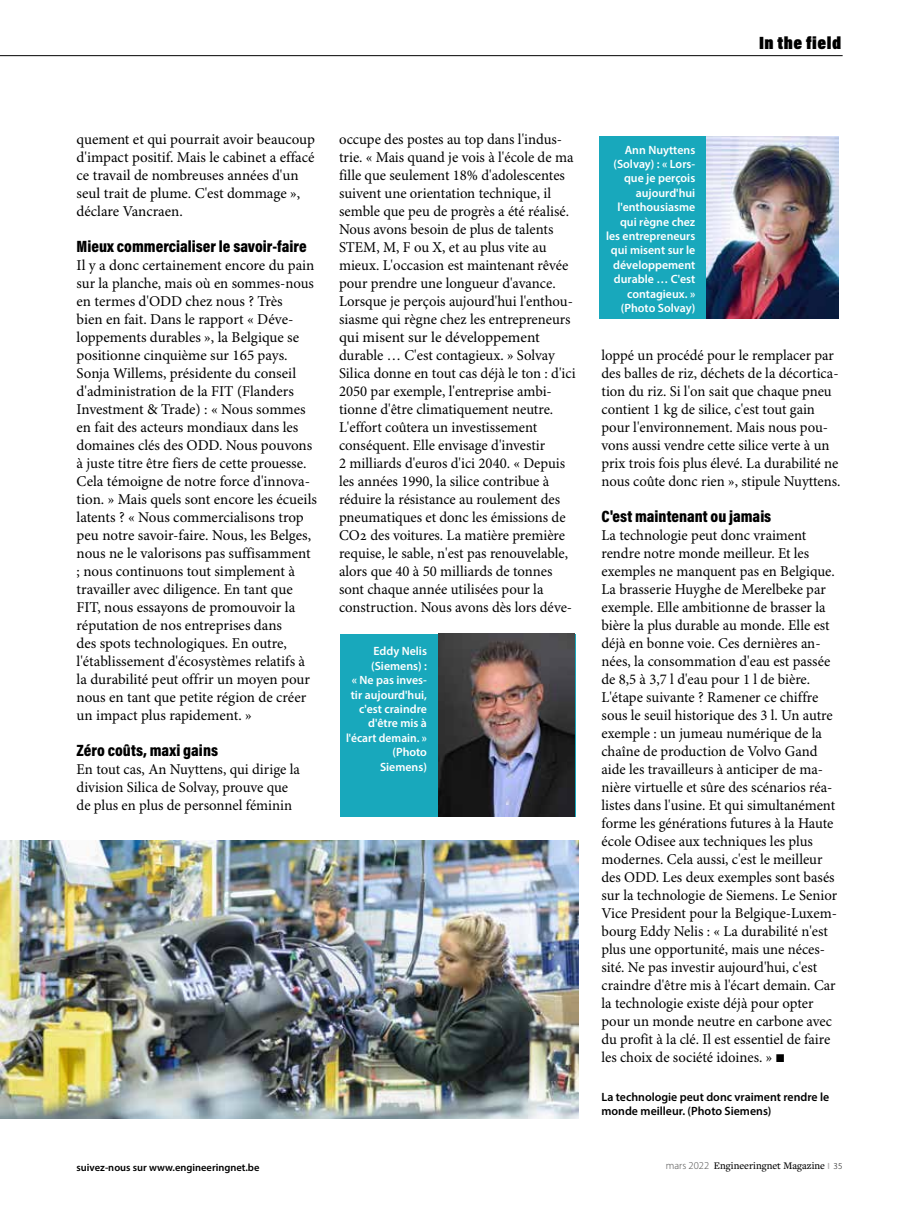
<style>
.page{position:relative;width:915px;height:1212px;background:#fff}
.page>*{position:absolute;margin:0;border:0;box-sizing:border-box;transform-origin:0 0}
.t1{font:900 18px "Acumin Pro Cond";letter-spacing:.03em;color:#000}
.t2{font:900 16.5px "Acumin Pro Cond";color:#000}
.t3{font:15px/18px "Minion Pro";color:#000}
.t4{font:600 12px/14.4px "Myriad Pro";color:#fff;text-align:right}
.t5{font:600 12px/14.4px "Myriad Pro";color:#000}
.t6{font:600 10.5px "Myriad Pro";color:#000}
.t7{font:500 10.5px "Freight Text Pro";color:#000}
.s1{font-family:"Menlo";font-weight:700}
.s2{font-family:"Myriad Pro";font-weight:300;color:#4a4a49}
.s3{font-family:"Myriad Pro";font-weight:600;font-size:9px;color:#b3b2b2}
.s4{font-family:"Myriad Pro";font-weight:300;font-size:9px}
</style>
<div class="page">
<hr style="left:0;top:55px;width:842px;height:1px;background:#000">
<img style="left:0;top:841px;width:578px;height:277px">
<div style="left:340px;top:634px;width:235px;height:182px;background:#18a8bc"></div>
<img style="left:438px;top:634px;width:136px;height:182px">
<div style="left:599px;top:136px;width:235px;height:183px;background:#18a8bc"></div>
<img style="left:706px;top:136px;width:132px;height:183px">
<p class="t1" style="left:758px;top:31px;width:84px">In the field</p>
<p class="t3" style="left:77px;top:131px;width:240px">quement et qui pourrait avoir beaucoup d'impact positif. Mais le cabinet a effacé ce travail de nombreuses années d'un seul trait de plume. C'est dommage », déclare Vancraen.</p>
<p class="t2" style="left:77px;top:236px;width:231px">Mieux commercialiser le savoir-faire</p>
<p class="t3" style="left:77px;top:257px;width:242px">Il y a donc certainement encore du pain sur la planche, mais où en sommes-nous en termes d'ODD chez nous ? Très<br>bien en fait. Dans le rapport « Déve&shy;loppements durables », la Belgique se positionne cinquième sur 165 pays.<br>Sonja Willems, présidente du conseil d'administration de la FIT (Flanders Investment &amp; Trade) : « Nous sommes en fait des acteurs mondiaux dans les domaines clés des ODD. Nous pouvons à juste titre être fiers de cette prouesse.<br>Cela témoigne de notre force d'innova&shy;tion. » Mais quels sont encore les écueils latents ? « Nous commercialisons trop peu notre savoir-faire. Nous, les Belges, nous ne le valorisons pas suffisamment ; nous continuons tout simplement à travailler avec diligence. En tant que FIT, nous essayons de promouvoir la réputation de nos entreprises dans<br>des spots technologiques. En outre, l'établissement d'écosystèmes relatifs à la durabilité peut offrir un moyen pour nous en tant que petite région de créer un impact plus rapidement. »</p>
<p class="t2" style="left:77px;top:740px;width:143px">Zéro coûts, maxi gains</p>
<p class="t3" style="left:77px;top:761px;width:225px">En tout cas, An Nuyttens, qui dirige la division Silica de Solvay, prouve que de plus en plus de personnel féminin</p>
<p class="t3" style="left:339px;top:131px;width:238px">occupe des postes au top dans l'indus&shy;trie. « Mais quand je vois à l'école de ma fille que seulement 18% d'adolescentes suivent une orientation technique, il semble que peu de progrès a été réalisé.<br>Nous avons besoin de plus de talents STEM, M, F ou X, et au plus vite au mieux. L'occasion est maintenant rêvée pour prendre une longueur d'avance.<br>Lorsque je perçois aujourd'hui l'enthou&shy;siasme qui règne chez les entrepreneurs qui misent sur le développement durable … C'est contagieux. » Solvay Silica donne en tout cas déjà le ton : d'ici 2050 par exemple, l'entreprise ambi&shy;tionne d'être climatiquement neutre.<br>L'effort coûtera un investissement conséquent. Elle envisage d'investir<br>2 milliards d'euros d'ici 2040. « Depuis les années 1990, la silice contribue à réduire la résistance au roulement des pneumatiques et donc les émissions de CO2 des voitures. La matière première requise, le sable, n'est pas renouvelable, alors que 40 à 50 milliards de tonnes sont chaque année utilisées pour la construction. Nous avons dès lors déve-</p>
<p class="t4" style="left:346px;top:644px;width:82px">Eddy Nelis (Siemens) :<br>« Ne pas inves&shy;tir aujourd'hui, c'est craindre d'être mis à l'écart demain. » (Photo<br>Siemens)</p>
<p class="t4" style="left:606px;top:142px;width:91px">Ann Nuyttens (Solvay) : « Lors&shy;que je perçois aujourd'hui l'enthousiasme qui règne chez les entrepreneurs qui misent sur le développement durable … C'est contagieux. » (Photo Solvay)</p>
<p class="t3" style="left:601px;top:347px;width:240px">loppé un procédé pour le remplacer par des balles de riz, déchets de la décortica&shy;tion du riz. Si l'on sait que chaque pneu contient 1 kg de silice, c'est tout gain pour l'environnement. Mais nous pou&shy;vons aussi vendre cette silice verte à un prix trois fois plus élevé. La durabilité ne nous coûte donc rien », stipule Nuyttens.</p>
<p class="t2" style="left:601px;top:506px;width:171px">C'est maintenant ou jamais</p>
<p class="t3" style="left:601px;top:527px;width:237px">La technologie peut donc vraiment rendre notre monde meilleur. Et les exemples ne manquent pas en Belgique.<br>La brasserie Huyghe de Merelbeke par exemple. Elle ambitionne de brasser la bière la plus durable au monde. Elle est déjà en bonne voie. Ces dernières an&shy;nées, la consommation d'eau est passée de 8,5 à 3,7 l d'eau pour 1 l de bière.<br>L'étape suivante ? Ramener ce chiffre sous le seuil historique des 3 l. Un autre exemple : un jumeau numérique de la chaîne de production de Volvo Gand aide les travailleurs à anticiper de ma&shy;nière virtuelle et sûre des scénarios réa&shy;listes dans l'usine. Et qui simultanément forme les générations futures à la Haute école Odisee aux techniques les plus modernes. Cela aussi, c'est le meilleur des ODD. Les deux exemples sont basés sur la technologie de Siemens. Le Senior Vice President pour la Belgique-Luxem&shy;bourg Eddy Nelis : « La durabilité n'est plus une opportunité, mais une néces&shy;sité. Ne pas investir aujourd'hui, c'est craindre d'être mis à l'écart demain. Car la technologie existe déjà pour opter pour un monde neutre en carbone avec du profit à la clé. Il est essentiel de faire les choix de société idoines. » <span class="s1">◼</span></p>
<p class="t5" style="left:601px;top:1089px;width:229px">La technologie peut donc vraiment rendre le monde meilleur. (Photo Siemens)</p>
<p class="t6" style="left:77px;top:1161px;width:184px">suivez-nous sur www.engineeringnet.be</p>
<p class="t7" style="left:665px;top:1158px;width:178px"><span class="s2">mars 2022</span> Engineeringnet Magazine <span class="s3">I</span> <span class="s4">35</span></p>
</div>
